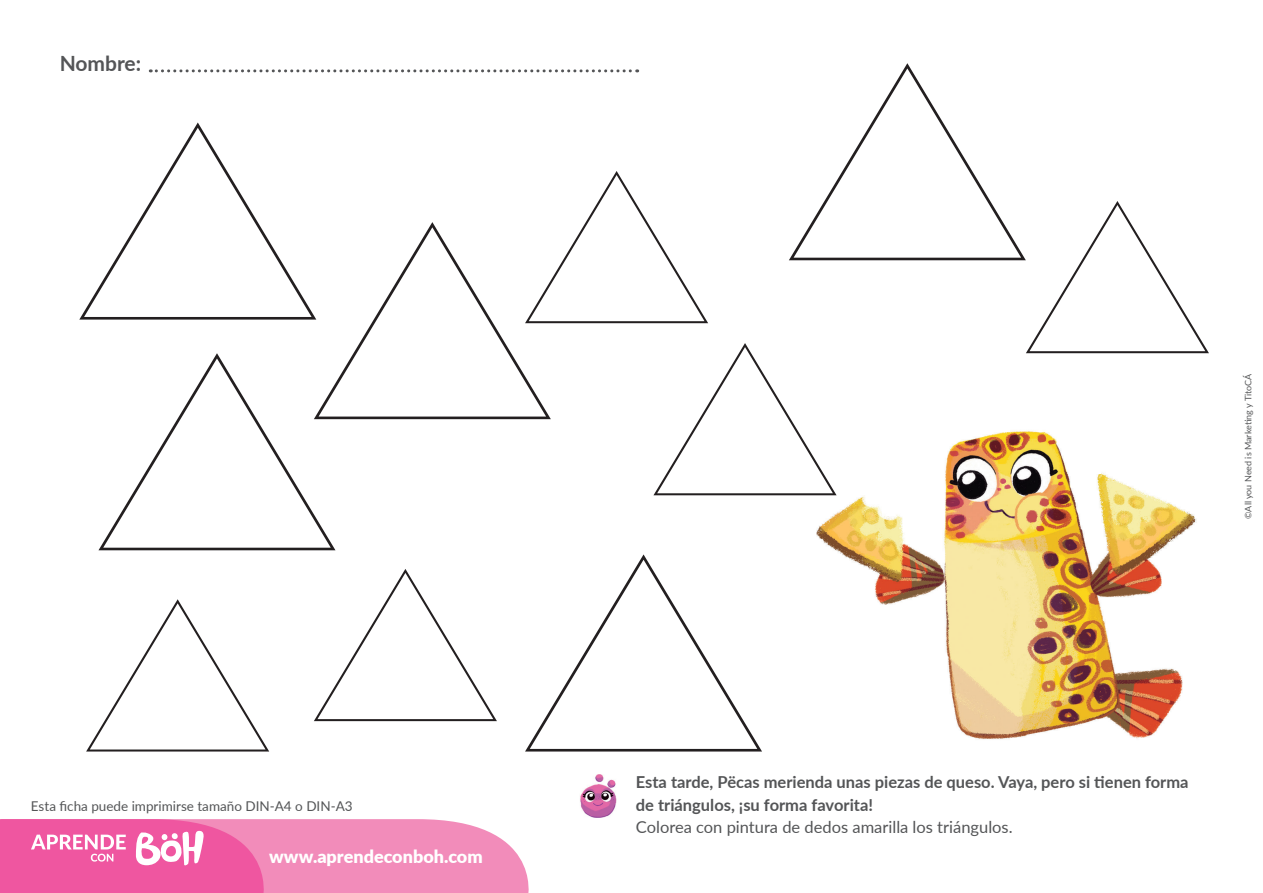
<style>
.page{position:relative;width:1263px;height:893px;background:#fff}
.page>*{position:absolute;margin:0;border:0;box-sizing:border-box;transform-origin:0 0}
.t1{font:700 21px "Lato";color:#545557}
.t2{font:900 18px "Lato";color:#fff}
.t3{font:700 16.5px/22.5px "Lato";color:#545557}
.t4{font:16.5px "Lato";color:#545557}
.t5{font:13.5px "Lato";color:#545557}
.t6{font:9px "Lato";color:#545557}
</style>
<div class="page">
<svg style="left:0;top:819px;width:529px;height:74px;background:#f17fb5"></svg>
<svg style="left:150px;top:69px;width:488px;height:3px"></svg>
<img style="left:580px;top:775px;width:37px;height:43px">
<img style="left:787px;top:431px;width:410px;height:309px">
<svg style="left:79px;top:123px;width:235px;height:197px"></svg>
<svg style="left:314px;top:222px;width:237px;height:197px"></svg>
<svg style="left:525px;top:554px;width:237px;height:197px"></svg>
<svg style="left:98px;top:353px;width:237px;height:197px"></svg>
<svg style="left:789px;top:63px;width:237px;height:197px"></svg>
<svg style="left:653px;top:343px;width:183px;height:152px"></svg>
<svg style="left:1026px;top:201px;width:183px;height:152px"></svg>
<svg style="left:525px;top:171px;width:183px;height:152px"></svg>
<svg style="left:86px;top:599px;width:183px;height:152px"></svg>
<svg style="left:314px;top:569px;width:183px;height:152px"></svg>
<p class="t1" style="left:60px;top:48px;width:83px">Nombre:</p>
<p class="t5" style="left:31px;top:797px;width:323px">Esta ficha puede imprimirse tamaño DIN-A4 o DIN-A3</p>
<p class="t2" style="left:269px;top:843px;width:215px">www.aprendeconboh.com</p>
<p class="t6" style="left:1242px;top:519px;width:147px;rotate:-90deg">©All you Need is Marketing y TitoCÁ</p>
<p class="t3" style="left:636px;top:770px;width:554px">Esta tarde, Pëcas merienda unas piezas de queso. Vaya, pero si tienen forma de triángulos, ¡su forma favorita!</p>
<p class="t4" style="left:636px;top:815px;width:378px">Colorea con pintura de dedos amarilla los triángulos.</p>
</div>
